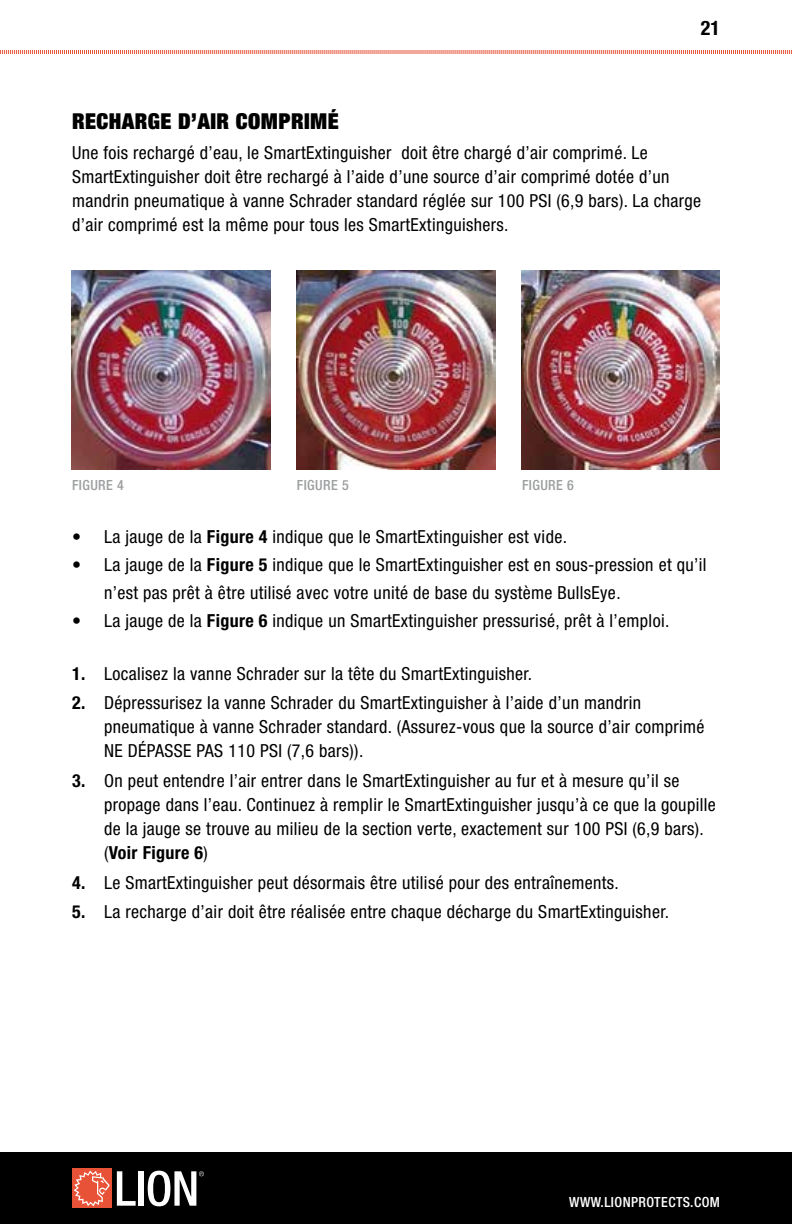
<style>
.page{position:relative;width:792px;height:1224px;background:#fff}
.page>*{position:absolute;margin:0;border:0;box-sizing:border-box;transform-origin:0 0}
.t1{font:900 condensed 22px "Helvetica Neue LT Std";letter-spacing:.02em;color:#000}
.t2{font:700 condensed 20px "Helvetica Neue LT Std";color:#000}
.t3{font:condensed 18px/24px "Helvetica Neue LT Std";letter-spacing:.02em;color:#000}
.t4{font:500 condensed 14px "Helvetica Neue LT Std";letter-spacing:.03em;color:#9c9e9f}
.t5{font:500 condensed 14px "Helvetica Neue LT Std";letter-spacing:.03em;color:#fff}
.s1{font-weight:700}
</style>
<div class="page">
<div style="left:0;top:1152px;width:792px;height:72px;background:#000"></div>
<svg style="left:0;top:50px;width:792px;height:4px;background:#f2a799"></svg>
<img style="left:72px;top:271px;width:198px;height:198px">
<img style="left:297px;top:271px;width:198px;height:198px">
<img style="left:522px;top:271px;width:198px;height:198px">
<svg style="left:117px;top:1171px;width:19px;height:35px"></svg>
<div style="left:138px;top:1171px;width:6px;height:35px;background:#fff"></div>
<div style="left:72px;top:1169px;width:40px;height:39px;background:#e85236"></div>
<svg style="left:74px;top:1170px;width:36px;height:36px"></svg>
<svg style="left:148px;top:1171px;width:56px;height:35px"></svg>
<p class="t2" style="left:701px;top:16px;width:21px">21</p>
<p class="t1" style="left:72px;top:107px;width:268px">RECHARGE D’AIR COMPRIMÉ</p>
<p class="t3" style="left:72px;top:140px;width:631px">Une fois rechargé d’eau, le SmartExtinguisher doit être chargé d’air comprimé. Le SmartExtinguisher doit être rechargé à l’aide d’une source d’air comprimé dotée d’un mandrin pneumatique à vanne Schrader standard réglée sur 100 PSI (6,9 bars). La charge d’air comprimé est la même pour tous les SmartExtinguishers.</p>
<p class="t4" style="left:72px;top:477px;width:53px">FIGURE 4</p>
<p class="t4" style="left:297px;top:477px;width:53px">FIGURE 5</p>
<p class="t4" style="left:522px;top:477px;width:53px">FIGURE 6</p>
<p class="t3" style="left:72px;top:524px;width:497px">• La jauge de la <span class="s1">Figure 4</span> indique que le SmartExtinguisher est vide.</p>
<p class="t3" style="left:104px;top:550px;width:604px;line-height:28px;text-indent:-32px">• La jauge de la <span class="s1">Figure 5</span> indique que le SmartExtinguisher est en sous-pression et qu’il n’est pas prêt à être utilisé avec votre unité de base du système BullsEye.</p>
<p class="t3" style="left:72px;top:608px;width:599px">• La jauge de la <span class="s1">Figure 6</span> indique un SmartExtinguisher pressurisé, prêt à l’emploi.</p>
<p class="t3" style="left:72px;top:661px;width:462px"><span class="s1">1.</span> Localisez la vanne Schrader sur la tête du SmartExtinguisher.</p>
<p class="t3" style="left:104px;top:691px;width:602px;text-indent:-32px"><span class="s1">2.</span> Dépressurisez la vanne Schrader du SmartExtinguisher à l’aide d’un mandrin pneumatique à vanne Schrader standard. (Assurez-vous que la source d’air comprimé<br>NE DÉPASSE PAS 110 PSI (7,6 bars)).</p>
<p class="t3" style="left:104px;top:769px;width:613px;text-indent:-32px"><span class="s1">3.</span> On peut entendre l’air entrer dans le SmartExtinguisher au fur et à mesure qu’il se propage dans l’eau. Continuez à remplir le SmartExtinguisher jusqu’à ce que la goupille de la jauge se trouve au milieu de la section verte, exactement sur 100 PSI (6,9 bars). (<span class="s1">Voir Figure 6</span>)</p>
<p class="t3" style="left:72px;top:870px;width:548px"><span class="s1">4.</span> Le SmartExtinguisher peut désormais être utilisé pour des entraînements.</p>
<p class="t3" style="left:72px;top:900px;width:599px"><span class="s1">5.</span> La recharge d’air doit être réalisée entre chaque décharge du SmartExtinguisher.</p>
<p class="t5" style="left:569px;top:1193px;width:152px">WWW.LIONPROTECTS.COM</p>
</div>
